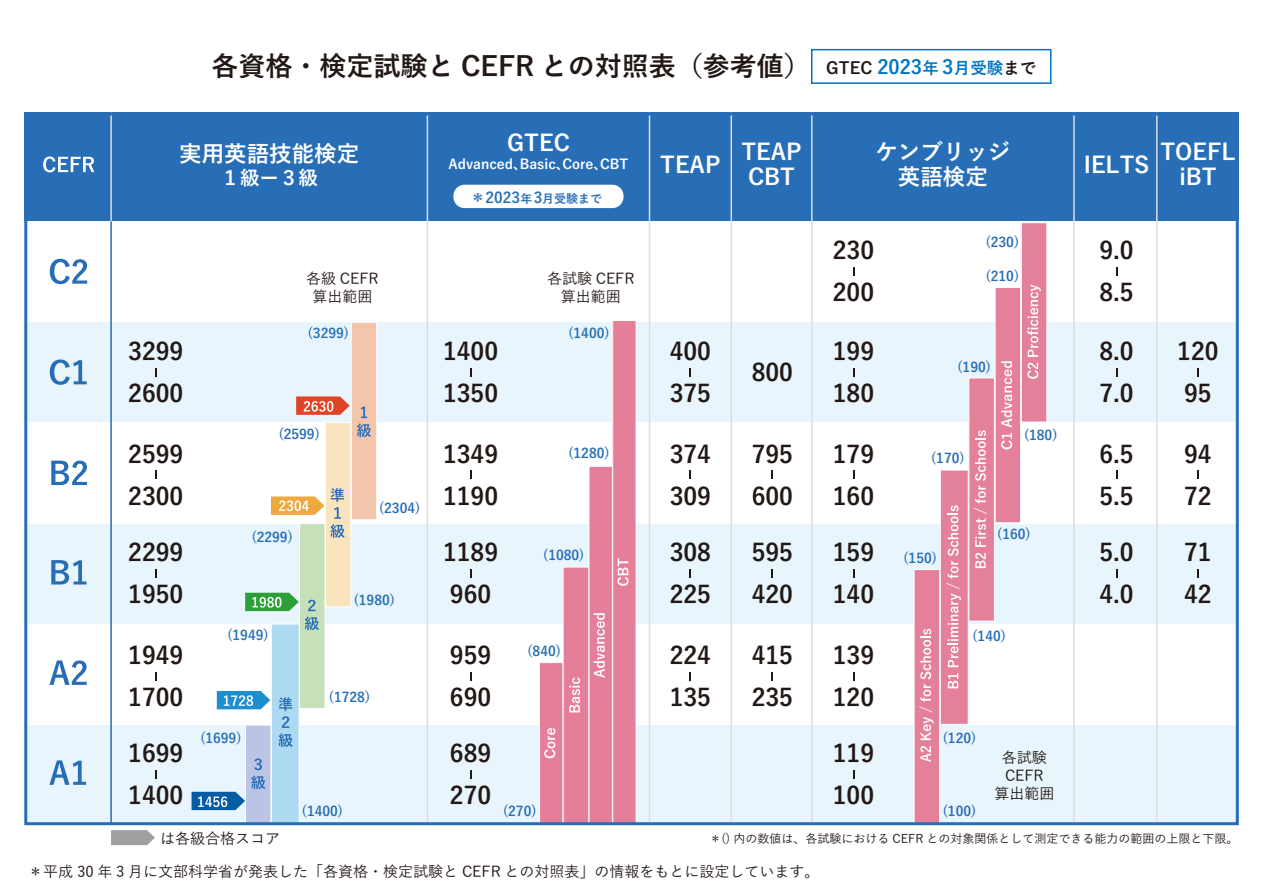
<style>
.page{position:relative;width:1263px;height:893px;background:#fff}
.page>*{position:absolute;margin:0;border:0;box-sizing:border-box;transform-origin:0 0}
.t1{font:700 27px "Yu Go";color:#221815}
.t2{font:700 24px/42px "Yu Go";color:#221815}
.t3{font:700 22.5px/25.5px "Yu Go";color:#fff;text-align:center}
.t4{font:700 19.5px "Yu Go";color:#fff}
.t5{font:500 15px/18px "Yu Go";color:#221815;text-align:center}
.t6{font:700 15px "Yu Go";color:#286eb7}
.t7{font:700 13.5px "Yu Go";color:#286eb7}
.t8{font:700 13.5px "Yu Go";color:#fff}
.t9{font:500 12px "Yu Go";color:#221815}
.s1{font-size:16.5px}
.s2{font-size:19.5px;color:#0075c2}
.s3{font-size:16.5px;color:#0075c2}
.s4{font-size:12px}
</style>
<div class="page">
<svg style="left:111px;top:830px;width:44px;height:15px"></svg>
<div style="left:26px;top:322px;width:1211px;height:100px;background:#e8f5fc"></div>
<div style="left:26px;top:524px;width:1211px;height:99px;background:#e8f5fc"></div>
<div style="left:26px;top:725px;width:1211px;height:100px;background:#e8f5fc"></div>
<div style="left:914px;top:569px;width:26px;height:255px;background:#e57f99;border:1px solid #fff"></div>
<svg style="left:920px;top:746px;width:11px;height:16px"></svg>
<svg style="left:919px;top:629px;width:14px;height:111px"></svg>
<div style="left:1021px;top:222px;width:26px;height:200px;background:#e57f99;border:1px solid #fff"></div>
<svg style="left:1027px;top:363px;width:11px;height:16px"></svg>
<svg style="left:1027px;top:285px;width:14px;height:72px"></svg>
<div style="left:995px;top:287px;width:26px;height:236px;background:#e57f99;border:1px solid #fff"></div>
<svg style="left:1001px;top:433px;width:11px;height:16px"></svg>
<svg style="left:1001px;top:361px;width:11px;height:66px"></svg>
<div style="left:968px;top:378px;width:27px;height:243px;background:#e57f99;border:1px solid #fff"></div>
<svg style="left:975px;top:553px;width:11px;height:15px"></svg>
<svg style="left:974px;top:430px;width:13px;height:117px"></svg>
<div style="left:940px;top:470px;width:28px;height:255px;background:#e57f99;border:1px solid #fff"></div>
<svg style="left:948px;top:673px;width:10px;height:15px"></svg>
<svg style="left:947px;top:505px;width:14px;height:162px"></svg>
<div style="left:245px;top:725px;width:26px;height:99px;background:#bbc4e4;border:1px solid #fff"></div>
<div style="left:351px;top:322px;width:26px;height:198px;background:#f3c6ab;border:1px solid #fff"></div>
<div style="left:325px;top:422px;width:26px;height:185px;background:#f9e4bd;border:1px solid #fff"></div>
<svg style="left:330px;top:488px;width:15px;height:50px"></svg>
<div style="left:299px;top:523px;width:26px;height:186px;background:#c6e1ba;border:1px solid #fff"></div>
<svg style="left:305px;top:600px;width:14px;height:30px"></svg>
<div style="left:271px;top:624px;width:29px;height:200px;background:#addaf1;border:1px solid #fff"></div>
<svg style="left:279px;top:697px;width:14px;height:50px"></svg>
<div style="left:613px;top:320px;width:23px;height:504px;background:#e57f99"></div>
<svg style="left:617px;top:558px;width:11px;height:28px"></svg>
<div style="left:589px;top:466px;width:23px;height:358px;background:#e57f99"></div>
<div style="left:589px;top:466px;width:24px;height:358px;border:1px solid #fff"></div>
<svg style="left:594px;top:613px;width:11px;height:65px"></svg>
<div style="left:563px;top:567px;width:26px;height:257px;background:#e57f99"></div>
<div style="left:563px;top:567px;width:26px;height:257px;border:1px solid #fff"></div>
<svg style="left:569px;top:677px;width:11px;height:35px"></svg>
<div style="left:539px;top:663px;width:24px;height:161px;background:#e57f99"></div>
<div style="left:539px;top:662px;width:24px;height:162px;border:1px solid #fff"></div>
<svg style="left:544px;top:728px;width:11px;height:30px"></svg>
<svg style="left:50px;top:259px;width:37px;height:25px"></svg>
<svg style="left:50px;top:359px;width:37px;height:26px"></svg>
<svg style="left:51px;top:461px;width:36px;height:24px"></svg>
<svg style="left:51px;top:560px;width:35px;height:24px"></svg>
<svg style="left:49px;top:660px;width:38px;height:25px"></svg>
<svg style="left:49px;top:760px;width:37px;height:25px"></svg>
<div style="left:24px;top:112px;width:1215px;height:109px;background:#286eb7"></div>
<svg style="left:43px;top:156px;width:51px;height:16px"></svg>
<svg style="left:192px;top:792px;width:53px;height:18px"></svg>
<svg style="left:296px;top:396px;width:54px;height:19px"></svg>
<svg style="left:271px;top:496px;width:53px;height:19px"></svg>
<svg style="left:245px;top:593px;width:54px;height:18px"></svg>
<svg style="left:217px;top:691px;width:53px;height:18px"></svg>
<svg style="left:357px;top:407px;width:14px;height:30px"></svg>
<svg style="left:251px;top:758px;width:14px;height:31px"></svg>
<hr style="left:110px;top:221px;width:2px;height:603px;background:#286eb7">
<hr style="left:110px;top:112px;width:2px;height:109px;background:#dcdddd">
<hr style="left:1156px;top:112px;width:1px;height:710px;background:#dcdddd">
<hr style="left:1073px;top:112px;width:2px;height:710px;background:#dcdddd">
<hr style="left:811px;top:112px;width:1px;height:710px;background:#dcdddd">
<hr style="left:730px;top:112px;width:2px;height:710px;background:#dcdddd">
<hr style="left:649px;top:112px;width:1px;height:710px;background:#dcdddd">
<hr style="left:427px;top:112px;width:1px;height:712px;background:#dcdddd">
<div style="left:811px;top:49px;width:240px;height:35px;border:2px solid #0075c2"></div>
<svg style="left:155px;top:368px;width:2px;height:8px"></svg>
<svg style="left:155px;top:471px;width:2px;height:8px"></svg>
<svg style="left:155px;top:569px;width:2px;height:9px"></svg>
<svg style="left:155px;top:672px;width:2px;height:9px"></svg>
<svg style="left:155px;top:771px;width:2px;height:8px"></svg>
<svg style="left:1197px;top:368px;width:2px;height:8px"></svg>
<svg style="left:1197px;top:471px;width:2px;height:8px"></svg>
<svg style="left:1197px;top:569px;width:2px;height:9px"></svg>
<div style="left:453px;top:185px;width:170px;height:23px;background:#fff;border-radius:11px"></div>
<p class="t1" style="left:211px;top:51px;width:826px">各資格・検定試験と CEFR との対照表（参考値） <span class="s1">GTEC</span> <span class="s2">2023</span><span class="s3">年</span> <span class="s2">3</span><span class="s3">月受験</span><span class="s1">まで</span></p>
<p class="t3" style="left:179px;top:141px;width:181px">実用英語技能検定</p>
<p class="t4" style="left:220px;top:166px;width:99px">１級ー３級</p>
<p class="t3" style="left:507px;top:131px;width:64px">GTEC</p>
<p class="t8" style="left:448px;top:156px;width:181px">Advanced､Basic､Core､CBT</p>
<p class="t6" style="left:471px;top:189px;width:133px">＊2023<span class="s4">年</span>3<span class="s4">月受験まで</span></p>
<p class="t3" style="left:660px;top:152px;width:62px">TEAP</p>
<p class="t3" style="left:741px;top:139px;width:62px">TEAP<br>CBT</p>
<p class="t5" style="left:306px;top:268px;width:74px">各級 CEFR算出範囲</p>
<p class="t7" style="left:307px;top:325px;width:43px">(3299)</p>
<p class="t7" style="left:568px;top:325px;width:43px">(1400)</p>
<p class="t5" style="left:547px;top:268px;width:89px">各試験 CEFR算出範囲</p>
<p class="t2" style="left:128px;top:330px;width:57px">3299<br>2600</p>
<p class="t2" style="left:443px;top:330px;width:57px">1400<br>1350</p>
<p class="t2" style="left:670px;top:330px;width:43px">400<br>375</p>
<p class="t2" style="left:752px;top:351px;width:43px">800</p>
<p class="t3" style="left:875px;top:139px;width:136px">ケンブリッジ英語検定</p>
<p class="t2" style="left:833px;top:230px;width:43px">230<br>200</p>
<p class="t2" style="left:833px;top:330px;width:43px">199<br>180</p>
<p class="t7" style="left:985px;top:235px;width:36px">(230)</p>
<p class="t7" style="left:985px;top:268px;width:36px">(210)</p>
<p class="t7" style="left:957px;top:360px;width:36px">(190)</p>
<p class="t2" style="left:128px;top:433px;width:57px">2599<br>2300</p>
<p class="t2" style="left:128px;top:532px;width:57px">2299<br>1950</p>
<p class="t2" style="left:128px;top:635px;width:57px">1949<br>1700</p>
<p class="t2" style="left:128px;top:733px;width:57px">1699<br>1400</p>
<p class="t7" style="left:278px;top:426px;width:43px">(2599)</p>
<p class="t7" style="left:1024px;top:428px;width:36px">(180)</p>
<p class="t7" style="left:568px;top:445px;width:43px">(1280)</p>
<p class="t2" style="left:443px;top:433px;width:57px">1349<br>1190</p>
<p class="t2" style="left:443px;top:532px;width:57px">1189<br>960</p>
<p class="t2" style="left:670px;top:433px;width:43px">374<br>309</p>
<p class="t2" style="left:670px;top:532px;width:43px">308<br>225</p>
<p class="t2" style="left:833px;top:433px;width:43px">179<br>160</p>
<p class="t2" style="left:833px;top:532px;width:43px">159<br>140</p>
<p class="t2" style="left:752px;top:433px;width:43px">795<br>600</p>
<p class="t7" style="left:931px;top:450px;width:36px">(170)</p>
<p class="t7" style="left:379px;top:500px;width:43px">(2304)</p>
<p class="t7" style="left:997px;top:527px;width:36px">(160)</p>
<p class="t7" style="left:251px;top:529px;width:43px">(2299)</p>
<p class="t2" style="left:752px;top:532px;width:43px">595<br>420</p>
<p class="t7" style="left:543px;top:548px;width:43px">(1080)</p>
<p class="t7" style="left:903px;top:550px;width:36px">(150)</p>
<p class="t7" style="left:353px;top:592px;width:43px">(1980)</p>
<p class="t7" style="left:227px;top:627px;width:43px">(1949)</p>
<p class="t7" style="left:200px;top:730px;width:43px">(1699)</p>
<p class="t7" style="left:527px;top:644px;width:36px">(840)</p>
<p class="t2" style="left:450px;top:635px;width:43px">959<br>690</p>
<p class="t2" style="left:450px;top:733px;width:43px">689<br>270</p>
<p class="t7" style="left:329px;top:689px;width:43px">(1728)</p>
<p class="t7" style="left:302px;top:803px;width:43px">(1400)</p>
<p class="t7" style="left:503px;top:803px;width:36px">(270)</p>
<p class="t2" style="left:670px;top:635px;width:43px">224<br>135</p>
<p class="t2" style="left:752px;top:635px;width:43px">415<br>235</p>
<p class="t2" style="left:833px;top:635px;width:43px">139<br>120</p>
<p class="t2" style="left:833px;top:733px;width:43px">119<br>100</p>
<p class="t7" style="left:972px;top:628px;width:36px">(140)</p>
<p class="t7" style="left:942px;top:730px;width:36px">(120)</p>
<p class="t7" style="left:942px;top:803px;width:36px">(100)</p>
<p class="t5" style="left:994px;top:747px;width:61px">各試験<br>CEFR<br>算出範囲</p>
<p class="t3" style="left:1084px;top:152px;width:67px">IELTS</p>
<p class="t3" style="left:1160px;top:139px;width:76px">TOEFL iBT</p>
<p class="t2" style="left:1099px;top:230px;width:36px">9.0<br>8.5</p>
<p class="t2" style="left:1099px;top:330px;width:36px">8.0<br>7.0</p>
<p class="t2" style="left:1099px;top:433px;width:36px">6.5<br>5.5</p>
<p class="t2" style="left:1099px;top:532px;width:36px">5.0<br>4.0</p>
<p class="t2" style="left:1177px;top:330px;width:43px">120<br>95</p>
<p class="t2" style="left:1184px;top:433px;width:29px">94<br>72</p>
<p class="t2" style="left:1184px;top:532px;width:29px">71<br>42</p>
<p class="t5" style="left:160px;top:828px;width:121px">は各級合格スコア</p>
<p class="t9" style="left:709px;top:827px;width:531px">＊() 内の数値は、各試験における CEFR との対象関係として測定できる能力の範囲の上限と下限。</p>
<p class="t5" style="left:28px;top:861px;width:793px">＊平成 30 年 3 月に文部科学省が発表した「各資格・検定試験と CEFR との対照表」の情報をもとに設定しています。</p>
</div>
